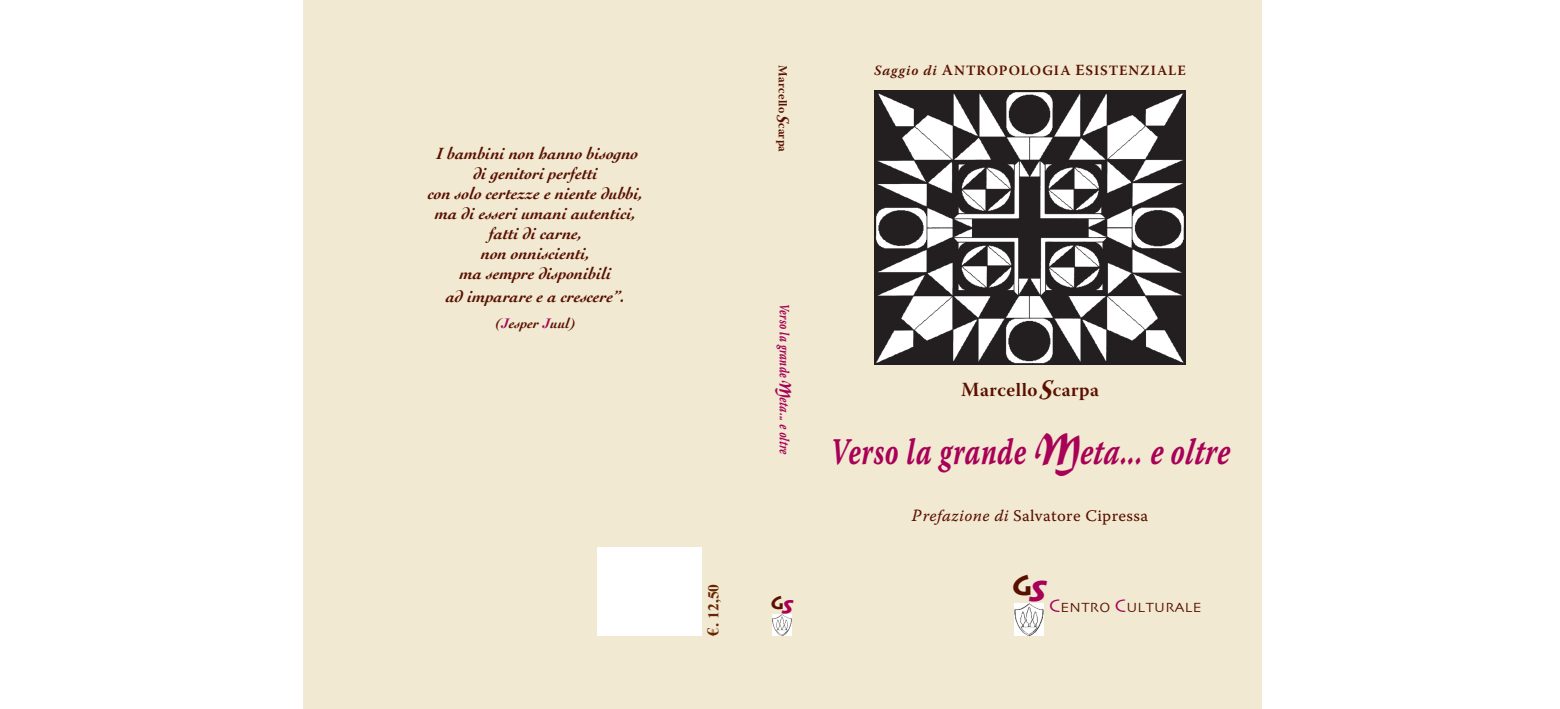
<style>
.page{position:relative;width:1560px;height:709px;background:#fff}
.page>*{position:absolute;margin:0;border:0;box-sizing:border-box;transform-origin:0 0}
.t1{font:37.62px "Warnock Pro Bold It Capt";letter-spacing:.02em;color:#a80157;scale:.71 1}
.t2{font:700 27.88px "Lithos Pro";color:#5a1000}
.t3{font:18.75px "Warnock Pro Bold Subh";letter-spacing:.03em;color:#5a1000}
.t4{font:700 18.25px "Lithos Pro";color:#5a1000}
.t5{font:italic 700 17px/20px "Cochin";color:#5a1000;text-align:center}
.t6{font:16.25px "Warnock Pro Capt";letter-spacing:.02em;color:#5a1000}
.t7{font:700 15px "Times New Roman";color:#692501;scale:1.04 1}
.t8{font:italic 700 14.5px "Cochin";color:#5a1000}
.t9{font:14.25px "Warnock Pro Bold It Capt";color:#a80157;scale:.71 1}
.t10{font:600 14.12px "Warnock Pro";letter-spacing:.065em;color:#5a1000}
.t11{font:13.88px "Skia";letter-spacing:.02em;color:#5a1000;scale:1.04 1}
.t12{font:11.88px "Warnock Pro Bold Subh";letter-spacing:.03em;color:#5a1000}
.s1{color:#a80157}
.s2{font-size:12.5px}
.s3{font-style:italic;font-size:17.75px}
.s4{font-style:italic}
.s5{font-size:15.5px}
.s6{font-size:16.25px}
.s7{font-family:"Matura MT Script Capitals";font-style:italic;font-size:18.12px}
.s8{font-size:20px}
.s9{font-style:italic;font-size:28px}
.s10{font-family:"Matura MT Script Capitals";font-style:italic;font-size:48.25px}
.s11{font-family:"Warnock Pro It Capt";font-size:17.25px}
.s12{font-family:"Warnock Pro It Capt"}
.s13{font-size:19.12px;color:#a80157}
</style>
<div class="page">
<div style="left:303px;top:0;width:958px;height:709px;background:#f1e9d2"></div>
<div style="left:596px;top:547px;width:105px;height:88px;background:#fff"></div>
<img style="left:772px;top:615px;width:19px;height:20px">
<img style="left:1014px;top:604px;width:29px;height:31px">
<img style="left:874px;top:91px;width:311px;height:273px">
<svg style="left:780px;top:614px;width:12px;height:1px"></svg>
<svg style="left:1027px;top:603px;width:17px;height:2px"></svg>
<p class="t5" style="left:428px;top:143px;width:216px">I bambini non hanno bisogno di genitori perfetti<br>con solo certezze e niente dubbi, ma di esseri umani autentici, fatti di carne,<br>non onniscienti,<br>ma sempre disponibili</p>
<p class="t5" style="left:446px;top:286px;width:180px">ad imparare e a crescere”.</p>
<p class="t8" style="left:495px;top:314px;width:83px">(<span class="s1">J</span>esper <span class="s1">J</span>uul)</p>
<p class="t12" style="left:789px;top:65px;width:89px;rotate:90deg"><span class="s2">M</span>arcello<span class="s3">S</span>carpa</p>
<p class="t10" style="left:874px;top:62px;width:313px"><span class="s4">Saggio di</span> <span class="s5">A</span>NTROPOLOGIA <span class="s5">E</span>SISTENZIALE</p>
<p class="t7" style="left:704px;top:635px;width:51px;rotate:-90deg"><span class="s6">€.</span> 12,50</p>
<p class="t9" style="left:793px;top:304px;width:217px;rotate:90deg">Ve rs o l a gra n de <span class="s7">M</span>eta...e oltre</p>
<p class="t4" style="left:770px;top:592px;width:15px">G</p>
<p class="t3" style="left:960px;top:378px;width:139px"><span class="s8">M</span>arcello<span class="s9">S</span>carpa</p>
<h1 class="t1" style="left:830px;top:428px;width:572px">Verso la grande <span class="s10">M</span>eta...e oltre</h1>
<p class="t6" style="left:911px;top:505px;width:238px"><span class="s11">P</span><span class="s12">refazione di</span> Salvatore Cipressa</p>
<h2 class="t2" style="left:1011px;top:568px;width:22px">G</h2>
<p class="t11" style="left:1048px;top:599px;width:148px"><span class="s13">C</span>ENTRO <span class="s13">C</span>ULTURALE</p>
</div>
